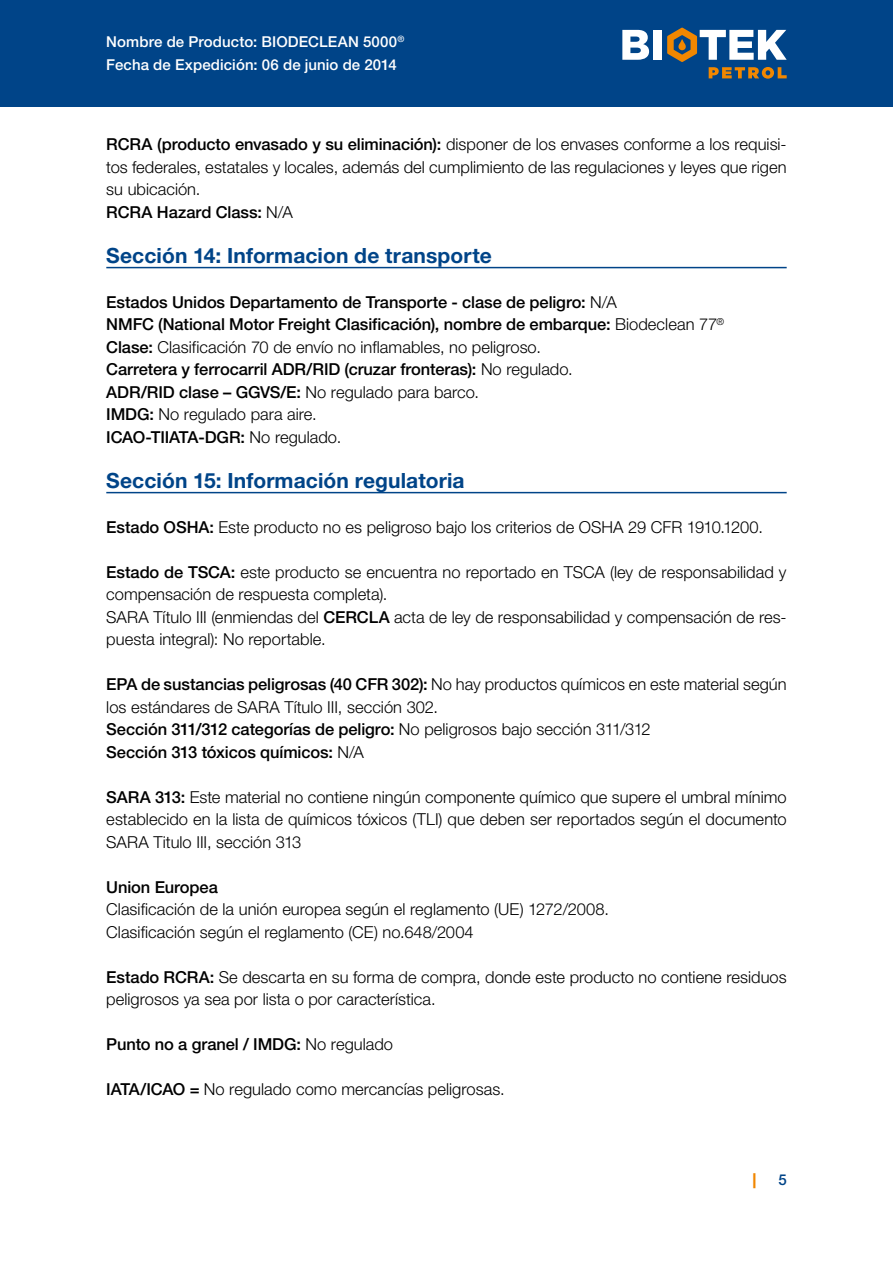
<style>
.page{position:relative;width:893px;height:1263px;background:#fff}
.page>*{position:absolute;margin:0;border:0;box-sizing:border-box;transform-origin:0 0}
.t1{font:700 21px "Helvetica Neue LT Std";letter-spacing:.005em;color:#048}
.t2{font:300 16.5px/22.5px "Helvetica Neue LT Std";color:#000}
.t3{font:500 16.5px/22.5px "Helvetica Neue LT Std";letter-spacing:-.005em;color:#000}
.t4{font:500 15px/22.5px "Helvetica Neue LT Std";letter-spacing:.005em;color:#fff}
.t5{font:800 15px "Helvetica Neue LT Std";color:#f18700}
.t6{font:500 15px "Helvetica Neue LT Std";color:#048}
.s1{font-weight:500}
.s2{font-weight:300}
</style>
<div class="page">
<div style="left:0;top:0;width:893px;height:106px;background:#048"></div>
<svg style="left:622px;top:30px;width:27px;height:30px"></svg>
<div style="left:653px;top:30px;width:9px;height:30px;background:#fff"></div>
<svg style="left:667px;top:28px;width:120px;height:51px"></svg>
<hr style="left:106px;top:267px;width:681px;height:1px;background:#048">
<hr style="left:106px;top:492px;width:681px;height:1px;background:#048">
<p class="t4" style="left:106px;top:31px;width:300px">Nombre de Producto: BIODECLEAN 5000<sup>®<br></sup>Fecha de Expedición: 06 de junio de 2014</p>
<p class="t2" style="left:106px;top:133px;width:682px"><span class="s1">RCRA (producto envasado y su eliminación):</span> disponer de los envases conforme a los requisi&shy;tos federales, estatales y locales, además del cumplimiento de las regulaciones y leyes que rigen su ubicación.<br><span class="s1">RCRA Hazard Class:</span> N/A</p>
<p class="t1" style="left:106px;top:242px;width:387px">Sección 14: Informacion de transporte</p>
<p class="t3" style="left:106px;top:290px;width:619px">Estados Unidos Departamento de Transporte - clase de peligro: <span class="s2">N/A<br></span>NMFC (National Motor Freight Clasificación), nombre de embarque: <span class="s2">Biodeclean 77</span><sup>® </sup>Clase: <span class="s2">Clasificación 70 de envío no inflamables, no peligroso.<br></span>Carretera y ferrocarril ADR/RID (cruzar fronteras): <span class="s2">No regulado.<br></span>ADR/RID clase – GGVS/E: <span class="s2">No regulado para barco.<br></span>IMDG: <span class="s2">No regulado para aire.<br></span>ICAO-TIIATA-DGR: <span class="s2">No regulado.</span></p>
<p class="t1" style="left:106px;top:467px;width:360px">Sección 15: Información regulatoria</p>
<p class="t2" style="left:106px;top:515px;width:658px"><span class="s1">Estado OSHA:</span> Este producto no es peligroso bajo los criterios de OSHA 29 CFR 1910.1200.</p>
<p class="t2" style="left:106px;top:560px;width:682px"><span class="s1">Estado de TSCA:</span> este producto se encuentra no reportado en TSCA (ley de responsabilidad y compensación de respuesta completa).<br>SARA Título III (enmiendas del <span class="s1">CERCLA</span> acta de ley de responsabilidad y compensación de res&shy;puesta integral): No reportable.</p>
<p class="t2" style="left:106px;top:673px;width:682px"><span class="s1">EPA de sustancias peligrosas (40 CFR 302):</span> No hay productos químicos en este material según los estándares de SARA Título III, sección 302.<br><span class="s1">Sección 311/312 categorías de peligro:</span> No peligrosos bajo sección 311/312<br><span class="s1">Sección 313 tóxicos químicos:</span> N/A</p>
<p class="t2" style="left:106px;top:785px;width:682px;text-align:justify"><span class="s1">SARA 313:</span> Este material no contiene ningún componente químico que supere el umbral mínimo establecido en la lista de químicos tóxicos (TLI) que deben ser reportados según el documento SARA Titulo III, sección 313</p>
<p class="t3" style="left:106px;top:875px;width:113px">Union Europea</p>
<p class="t2" style="left:106px;top:898px;width:504px">Clasificación de la unión europea según el reglamento (UE) 1272/2008.<br>Clasificación según el reglamento (CE) no.648/2004</p>
<p class="t2" style="left:106px;top:965px;width:682px"><span class="s1">Estado RCRA:</span> Se descarta en su forma de compra, donde este producto no contiene residuos peligrosos ya sea por lista o por característica.</p>
<p class="t3" style="left:106px;top:1033px;width:288px">Punto no a granel / IMDG: <span class="s2">No regulado</span></p>
<p class="t2" style="left:106px;top:1078px;width:400px"><span class="s1">IATA/ICAO =</span> No regulado como mercancías peligrosas.</p>
<p class="t5" style="left:753px;top:1171px;width:5px">|</p>
<p class="t6" style="left:778px;top:1171px;width:10px">5</p>
</div>
